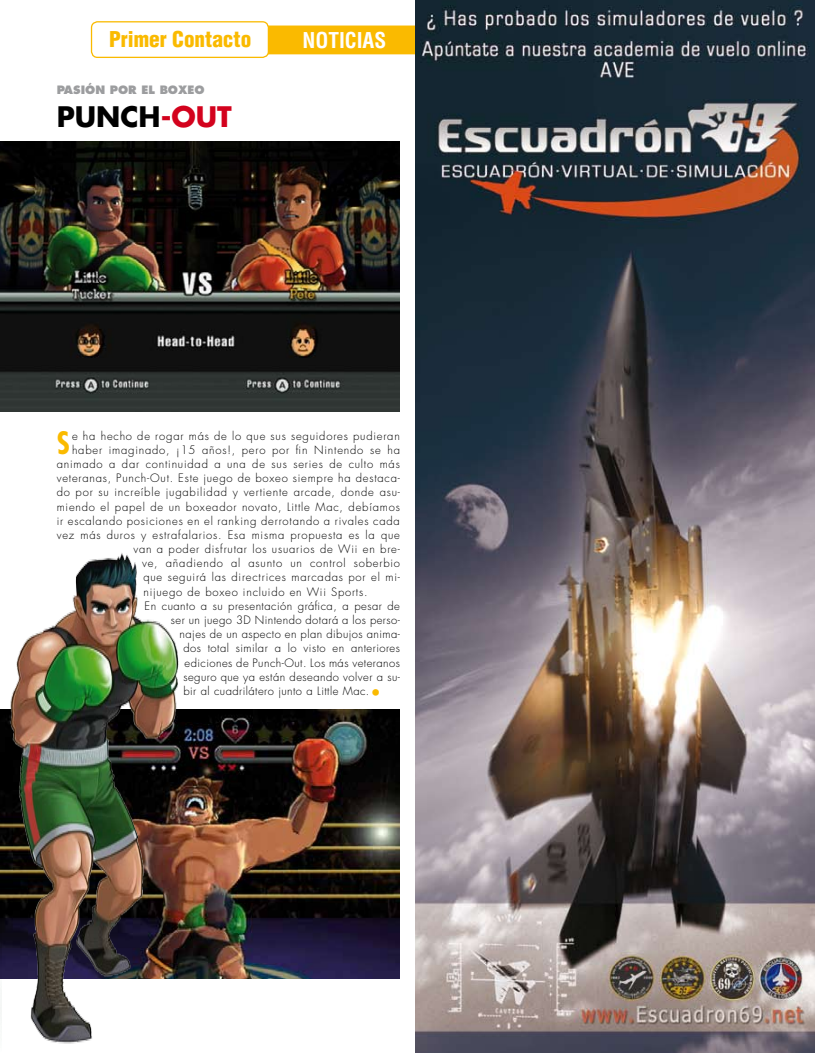
<style>
.page{position:relative;width:815px;height:1053px;background:#fff}
.page>*{position:absolute;margin:0;border:0;box-sizing:border-box;transform-origin:0 0}
.t1{font:700 condensed 30px "Futura Std";color:#faba00}
.t2{font:700 27.5px "Futura Std";color:#000}
.t3{font:900 condensed 21.25px "Helvetica LT Std";color:#faba00}
.t4{font:700 condensed 21.25px "Helvetica LT Std";color:#fff}
.t5{font:300 11.25px "Futura Std";letter-spacing:.07em;color:#000}
.t6{font:300 11.25px "Futura Std";letter-spacing:.04em;color:#000}
.t7{font:800 11.25px "Futura Std";color:#9c9d9f}
.s1{color:#d3021d}
.s2{font-weight:700;font-size:17.5px;color:#faba00}
</style>
<div class="page">
<div style="left:244px;top:26px;width:185px;height:28px;background:#faba00;border-radius:6px"></div>
<div style="left:92px;top:22px;width:176px;height:35px;background:#fff;border-radius:6px"></div>
<div style="left:91px;top:21px;width:178px;height:37px;border:1px solid #faba00;border-radius:6px"></div>
<img style="left:415px;top:0;width:400px;height:1052px">
<img style="left:0;top:142px;width:400px;height:269px">
<img style="left:2px;top:709px;width:398px;height:269px">
<img style="left:9px;top:553px;width:195px;height:491px">
<img style="left:0;top:709px;width:2px;height:305px">
<p class="t3" style="left:109px;top:26px;width:144px">Primer Contacto</p>
<p class="t4" style="left:302px;top:27px;width:85px">NOTICIAS</p>
<p class="t7" style="left:57px;top:83px;width:149px">PASIÓN POR EL BOXEO</p>
<p class="t2" style="left:57px;top:98px;width:177px">PUNCH<span class="s1">-OUT</span></p>
<p class="t1" style="left:57px;top:424px;width:15px">S</p>
<p class="t5" style="left:72px;top:428px;width:329px">e ha hecho de rogar más de lo que sus seguidores pudieran</p>
<p class="t5" style="left:72px;top:443px;width:329px">haber imaginado, ¡15 años!, pero por fin Nintendo se ha</p>
<p class="t5" style="left:57px;top:457px;width:345px">animado a dar continuidad a una de sus series de culto más</p>
<p class="t5" style="left:57px;top:471px;width:345px">veteranas, Punch-Out. Este juego de boxeo siempre ha destaca-</p>
<p class="t5" style="left:57px;top:485px;width:345px">do por su increíble jugabilidad y vertiente arcade, donde asu-</p>
<p class="t5" style="left:57px;top:499px;width:345px">miendo el papel de un boxeador novato, Little Mac, debíamos</p>
<p class="t5" style="left:57px;top:513px;width:345px">ir escalando posiciones en el ranking derrotando a rivales cada</p>
<p class="t5" style="left:57px;top:528px;width:345px">vez más duros y estrafalarios. Esa misma propuesta es la que</p>
<p class="t5" style="left:133px;top:542px;width:268px">van a poder disfrutar los usuarios de Wii en bre-</p>
<p class="t5" style="left:142px;top:556px;width:259px">ve, añadiendo al asunto un control soberbio</p>
<p class="t5" style="left:143px;top:570px;width:258px">que seguirá las directrices marcadas por el mi-</p>
<p class="t5" style="left:143px;top:584px;width:226px">nijuego de boxeo incluido en Wii Sports.</p>
<p class="t6" style="left:145px;top:599px;width:257px">En cuanto a su presentación gráfica, a pesar de</p>
<p class="t6" style="left:171px;top:613px;width:231px">ser un juego 3D Nintendo dotará a los perso-</p>
<p class="t6" style="left:180px;top:627px;width:222px">najes de un aspecto en plan dibujos anima-</p>
<p class="t6" style="left:183px;top:641px;width:218px">dos total similar a lo visto en anteriores</p>
<p class="t6" style="left:185px;top:655px;width:217px">ediciones de Punch-Out. Los más veteranos</p>
<p class="t6" style="left:183px;top:669px;width:218px">seguro que ya están deseando volver a su-</p>
<p class="t6" style="left:183px;top:684px;width:200px">bir al cuadrilátero junto a Little Mac.<span class="s2">•</span></p>
</div>
